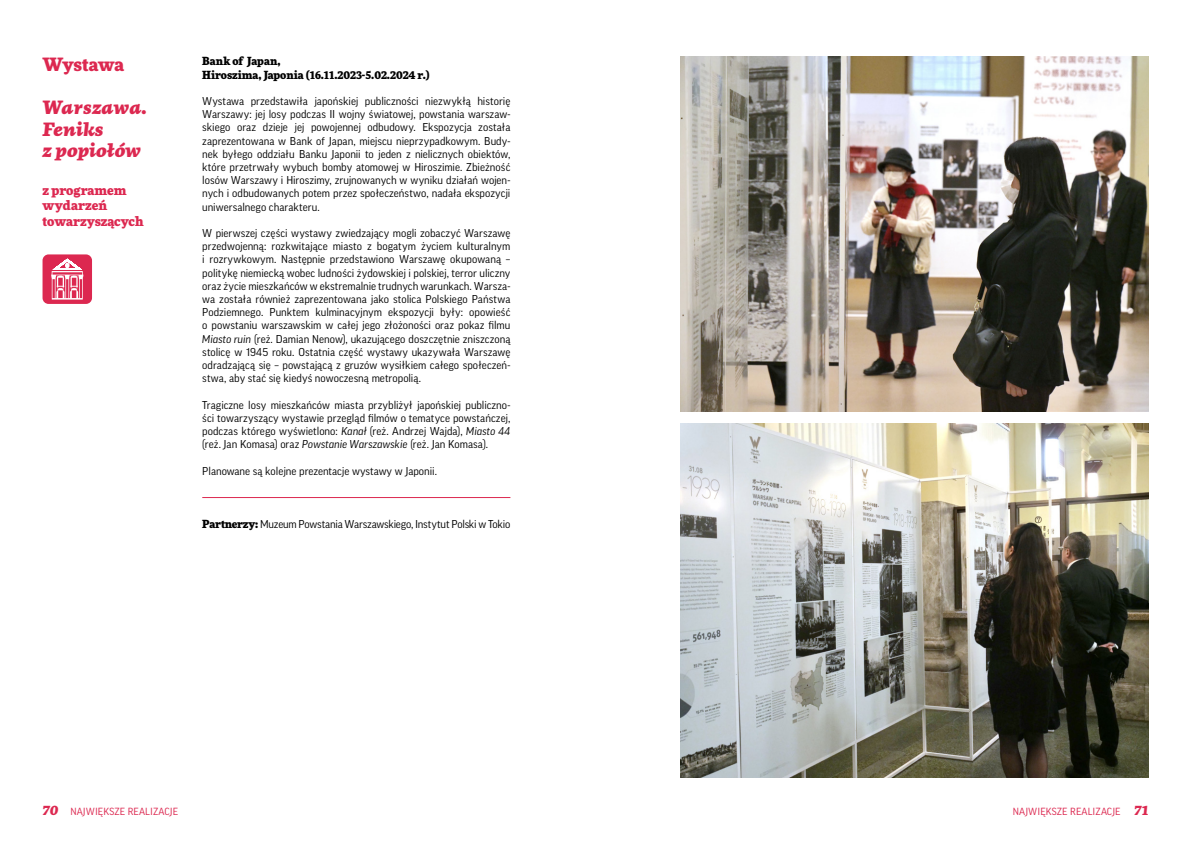
<style>
.page{position:relative;width:1191px;height:842px;background:#fff}
.page>*{position:absolute;margin:0;border:0;box-sizing:border-box;transform-origin:0 0}
.t1{font:italic 900 expanded 18px/21.6px "More Pro";color:#dc2850}
.t2{font:900 18px "More Pro";letter-spacing:-.005em;color:#dc2850}
.t3{font:900 13px/15.6px "More Pro";color:#dc2850}
.t4{font:11px/13.2px "Good Pro";color:#000;text-align:justify}
.t5{font:900 11px/13.2px "More Pro";color:#000}
.t6{font:10px "Good Pro";letter-spacing:.01em;color:#dc2850}
.s1{font-style:italic}
.s2{font-family:"More Pro";font-weight:900}
.s3{font-family:"More Pro";font-weight:900;font-style:italic;font-stretch:expanded;font-size:13px}
</style>
<div class="page">
<hr style="left:202px;top:497px;width:308px;height:1px;background:#dc2850">
<img style="left:681px;top:57px;width:467px;height:355px">
<img style="left:680px;top:423px;width:468px;height:355px">
<div style="left:43px;top:254px;width:49px;height:50px;background:#dc2850;border-radius:6px"></div>
<svg style="left:51px;top:259px;width:32px;height:41px"></svg>
<h1 class="t2" style="left:43px;top:50px;width:83px">Wystawa</h1>
<h1 class="t1" style="left:43px;top:95px;width:106px">Warszawa.<br>Feniks<br>z popiołów</h1>
<p class="t3" style="left:43px;top:181px;width:102px">z programem wydarzeń towarzyszących</p>
<p class="t5" style="left:202px;top:54px;width:229px">Bank of Japan,<br>Hiroszima, Japonia (16.11.2023-5.02.2024 r.)</p>
<p class="t4" style="left:202px;top:94px;width:310px">Wystawa przedstawiła japońskiej publiczności niezwykłą historię Warszawy: jej losy podczas II wojny światowej, powstania warszaw&shy;skiego oraz dzieje jej powojennej odbudowy. Ekspozycja została zaprezentowana w Bank of Japan, miejscu nieprzypadkowym. Budy&shy;nek byłego oddziału Banku Japonii to jeden z nielicznych obiektów, które przetrwały wybuch bomby atomowej w Hiroszimie. Zbieżność losów Warszawy i Hiroszimy, zrujnowanych w wyniku działań wojen&shy;nych i odbudowanych potem przez społeczeństwo, nadała ekspozycji uniwersalnego charakteru.</p>
<p class="t4" style="left:202px;top:226px;width:310px">W pierwszej części wystawy zwiedzający mogli zobaczyć Warszawę przedwojenną: rozkwitające miasto z bogatym życiem kulturalnym i rozrywkowym. Następnie przedstawiono Warszawę okupowaną – politykę niemiecką wobec ludności żydowskiej i polskiej, terror uliczny oraz życie mieszkańców w ekstremalnie trudnych warunkach. Warsza&shy;wa została również zaprezentowana jako stolica Polskiego Państwa Podziemnego. Punktem kulminacyjnym ekspozycji były: opowieść o powstaniu warszawskim w całej jego złożoności oraz pokaz filmu <span class="s1">Miasto ruin</span> (reż. Damian Nenow), ukazującego doszczętnie zniszczoną stolicę w 1945 roku. Ostatnia część wystawy ukazywała Warszawę odradzającą się – powstającą z gruzów wysiłkiem całego społeczeń&shy;stwa, aby stać się kiedyś nowoczesną metropolią.</p>
<p class="t4" style="left:202px;top:398px;width:310px">Tragiczne losy mieszkańców miasta przybliżył japońskiej publiczno&shy;ści towarzyszący wystawie przegląd filmów o tematyce powstańczej, podczas którego wyświetlono: <span class="s1">Kanał</span> (reż. Andrzej Wajda), <span class="s1">Miasto 44 </span>(reż. Jan Komasa) oraz <span class="s1">Powstanie Warszawskie</span> (reż. Jan Komasa).</p>
<p class="t4" style="left:202px;top:464px;width:236px">Planowane są kolejne prezentacje wystawy w Japonii.</p>
<p class="t4" style="left:202px;top:517px;width:310px"><span class="s2">Partnerzy:</span> Muzeum Powstania Warszawskiego, Instytut Polski w Tokio</p>
<p class="t6" style="left:43px;top:806px;width:137px"><span class="s3">70</span> NAJWIĘKSZE REALIZACJE</p>
<p class="t6" style="left:1012px;top:806px;width:137px">NAJWIĘKSZE REALIZACJE <span class="s3">71</span></p>
</div>
